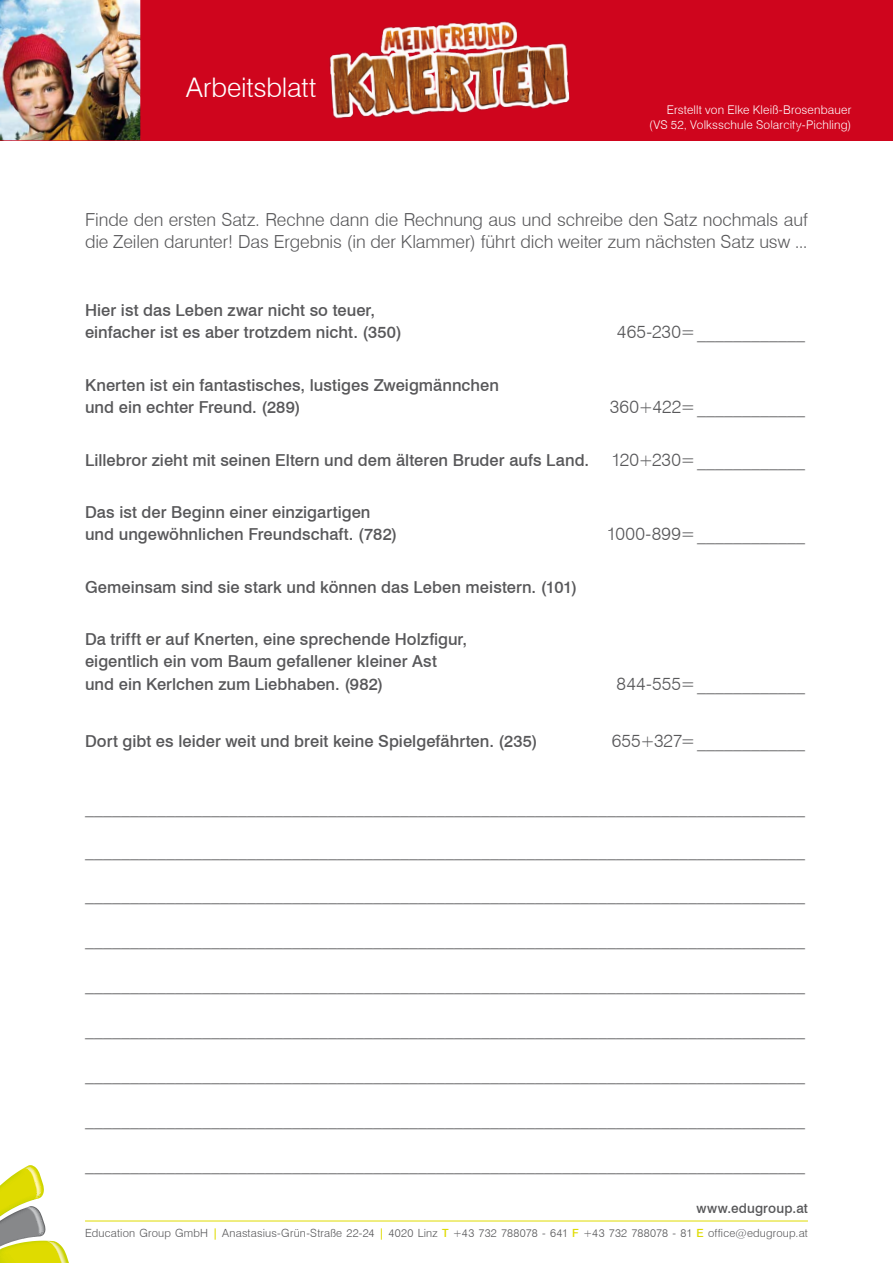
<style>
.page{position:relative;width:893px;height:1263px;background:#fff}
.page>*{position:absolute;margin:0;border:0;box-sizing:border-box;transform-origin:0 0}
.t1{font:300 27px "Swiss 721 BT";letter-spacing:-.005em;color:#fff}
.t2{font:300 18px/22.5px "Swiss 721 BT";letter-spacing:-.005em;color:#58585a}
.t3{font:500 16.5px/22.5px "Swiss 721 BT";letter-spacing:.005em;color:#58585a}
.t4{font:500 13.5px "Swiss 721 BT";letter-spacing:.01em;color:#58585a}
.t5{font:300 12px/14.4px "Swiss 721 BT";letter-spacing:.015em;color:#fff;text-align:right}
.t6{font:300 11.25px "Swiss 721 BT";letter-spacing:.015em;color:#58585a}
.s1{font-weight:300;font-size:18px}
.s2{font-weight:500;color:#dfdb00}
</style>
<div class="page">
<svg style="left:0;top:1165px;width:69px;height:98px"></svg>
<hr style="left:85px;top:1220px;width:723px;height:1px;background:#dfdb00">
<div style="left:0;top:0;width:893px;height:140px;background:#cf051d"></div>
<img style="left:0;top:0;width:140px;height:140px">
<img style="left:329px;top:21px;width:241px;height:98px">
<h1 class="t1" style="left:186px;top:71px;width:132px">Arbeitsblatt</h1>
<p class="t5" style="left:649px;top:103px;width:204px">Erstellt von Elke Kleiß-Brosenbauer (VS 52, Volksschule Solarcity-Pichling)</p>
<p class="t2" style="left:85px;top:208px;width:724px">Finde den ersten Satz. Rechne dann die Rechnung aus und schreibe den Satz nochmals auf die Zeilen darunter! Das Ergebnis (in der Klammer) führt dich weiter zum nächsten Satz usw ...</p>
<p class="t3" style="left:85px;top:299px;width:318px">Hier ist das Leben zwar nicht so teuer, einfacher ist es aber trotzdem nicht. (350)</p>
<p class="t2" style="left:617px;top:321px;width:190px">465-230=____________</p>
<p class="t3" style="left:85px;top:373px;width:416px">Knerten ist ein fantastisches, lustiges Zweigmännchen und ein echter Freund. (289)</p>
<p class="t2" style="left:610px;top:395px;width:197px">360+422=____________</p>
<p class="t3" style="left:85px;top:448px;width:721px">Lillebror zieht mit seinen Eltern und dem älteren Bruder aufs Land. <span class="s1">120+230=____________</span></p>
<p class="t3" style="left:85px;top:500px;width:314px">Das ist der Beginn einer einzigartigen und ungewöhnlichen Freundschaft. (782)</p>
<p class="t2" style="left:607px;top:522px;width:200px">1000-899=____________</p>
<p class="t3" style="left:85px;top:575px;width:494px">Gemeinsam sind sie stark und können das Leben meistern. (101)</p>
<p class="t3" style="left:85px;top:627px;width:383px">Da trifft er auf Knerten, eine sprechende Holzfigur, eigentlich ein vom Baum gefallener kleiner Ast und ein Kerlchen zum Liebhaben. (982)</p>
<p class="t2" style="left:617px;top:672px;width:190px">844-555=____________</p>
<p class="t3" style="left:85px;top:729px;width:454px">Dort gibt es leider weit und breit keine Spielgefährten. (235)</p>
<p class="t2" style="left:612px;top:729px;width:195px">655+327=____________</p>
<p class="t2" style="left:85px;top:795px;width:721px">________________________________________________________________________________</p>
<p class="t2" style="left:85px;top:838px;width:721px">________________________________________________________________________________</p>
<p class="t2" style="left:85px;top:882px;width:721px">________________________________________________________________________________</p>
<p class="t2" style="left:85px;top:927px;width:721px">________________________________________________________________________________</p>
<p class="t2" style="left:85px;top:972px;width:721px">________________________________________________________________________________</p>
<p class="t2" style="left:85px;top:1017px;width:721px">________________________________________________________________________________</p>
<p class="t2" style="left:85px;top:1062px;width:721px">________________________________________________________________________________</p>
<p class="t2" style="left:85px;top:1107px;width:721px">________________________________________________________________________________</p>
<p class="t2" style="left:85px;top:1152px;width:721px">________________________________________________________________________________</p>
<p class="t4" style="left:697px;top:1200px;width:113px">www.edugroup.at</p>
<p class="t6" style="left:85px;top:1226px;width:724px">Education Group GmbH <span class="s2">|</span> Anastasius-Grün-Straße 22-24 <span class="s2">|</span> 4020 Linz <span class="s2">T</span> +43 732 788078 - 641 <span class="s2">F</span> +43 732 788078 - 81 <span class="s2">E</span> office@edugroup.at</p>
</div>
